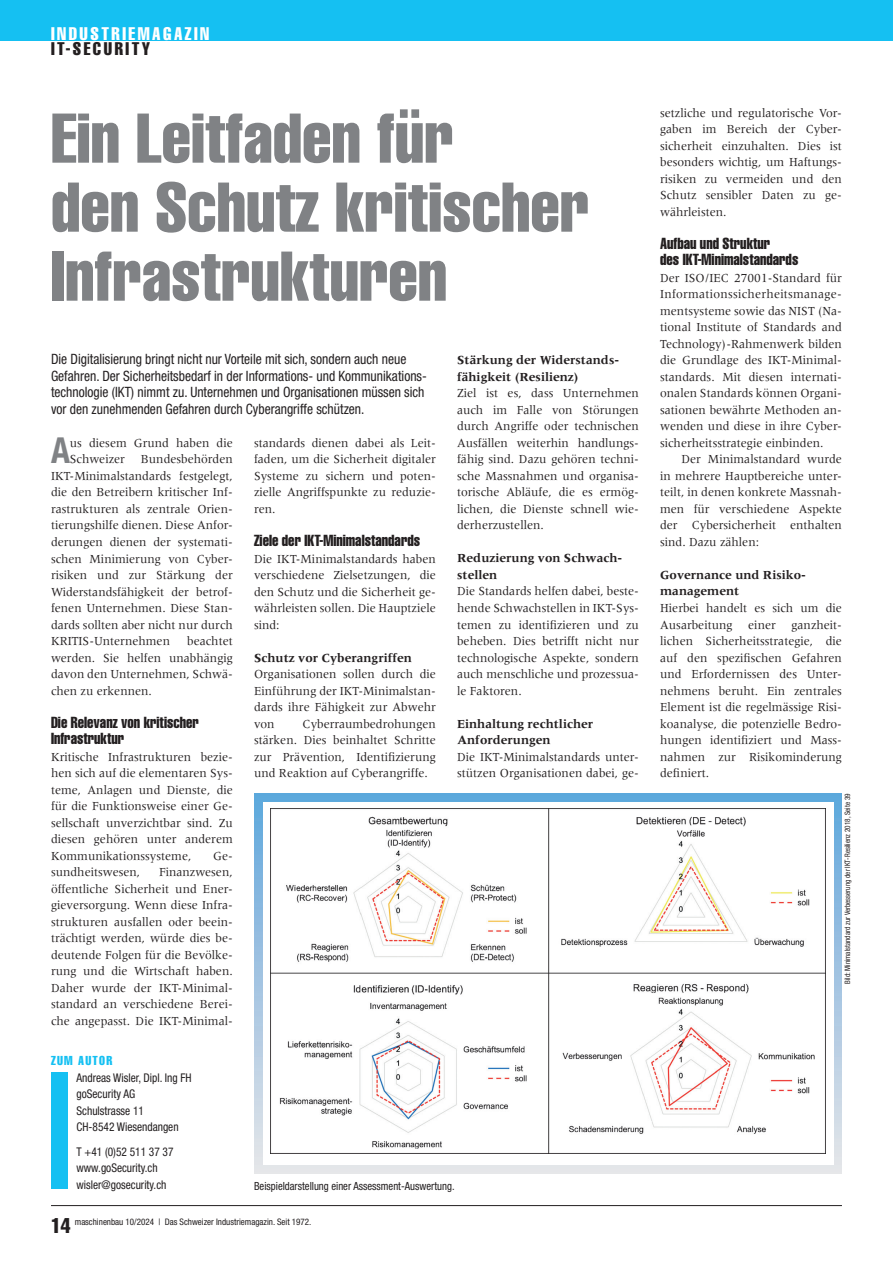
<style>
.page{position:relative;width:893px;height:1263px;background:#fff}
.page>*{position:absolute;margin:0;border:0;box-sizing:border-box;transform-origin:0 0}
.Titel{font:extra-condensed 69px/69px "Helvetica";color:#808285}
.Grundtext_Initiale{font:700 condensed 35.85px "Helvetica Neue";color:#808285;scale:.95 1}
.t1{font:extra-condensed 21px "Helvetica";color:#231f20}
.t2{font:extra-condensed 18px "Helvetica";letter-spacing:.14em;color:#fff}
.t3{font:extra-condensed 18px "Helvetica";letter-spacing:.14em;color:#231f20}
.UT{font:extra-condensed 15.75px/16.5px "Helvetica";color:#231f20;scale:.95 1}
.Lead{font:condensed 14.25px/16.5px "Helvetica Neue";color:#231f20;scale:.95 1}
.Grundtext{font:12.75px/16.5px "Meridien LT Std";color:#231f20;text-align:justify;scale:.95 1}
.Grundtext_Initiale-2{font:12.75px/16.5px "Meridien LT Std";color:#231f20;scale:.95 1}
.Zwischentitel{font:700 12.75px/16.5px "Meridien LT Std";color:#231f20;scale:.95 1}
.Grundtext_Einzug{font:12.75px/16.5px "Meridien LT Std";color:#231f20;text-align:justify;scale:.95 1}
.Adresse_Info{font:extra-condensed 12.75px "Helvetica";letter-spacing:.1em;color:#15c0f2}
.Adresse_Text{font:condensed 12px "Helvetica Neue";color:#231f20;scale:.95 1}
.Bildlegende{font:condensed 11.25px "Helvetica Neue";color:#231f20;scale:.95 1}
.t4{font:condensed 9px "Helvetica Neue";color:#231f20}
.Bildvermerk{font:condensed 7.5px "Helvetica Neue";color:#231f20;scale:.95 1}
</style>
<div class="page">
<div style="left:0;top:0;width:893px;height:40px;background:#15c0f2"></div>
<div style="left:51px;top:1073px;width:16px;height:116px;background:#15c0f2"></div>
<hr style="left:51px;top:1205px;width:791px;height:1px;background:#231f20">
<div style="left:254px;top:793px;width:588px;height:380px;background:linear-gradient(to bottom,#5fa6dc,#e6e5e8)"></div>
<div style="left:263px;top:802px;width:570px;height:362px;background:#fff"></div>
<img style="left:271px;top:809px;width:555px;height:344px">
<p class="t2" style="left:51px;top:23px;width:160px">INDUSTRIEMAGAZIN</p>
<p class="t3" style="left:51px;top:38px;width:101px">IT-SECURITY</p>
<p class="Titel" style="left:51px;top:103px;width:540px">Ein Leitfaden für<br>den Schutz kritischer<br>Infrastrukturen</p>
<p class="Lead" style="left:51px;top:351px;width:397px">Die Digitalisierung bringt nicht nur Vorteile mit sich, sondern auch neue Gefahren. Der Sicherheitsbedarf in der Informations- und Kommunikations&shy;technologie (IKT) nimmt zu. Unternehmen und Organisationen müssen sich vor den zunehmenden Gefahren durch Cyberangriffe schützen.</p>
<p class="Grundtext_Initiale" style="left:51px;top:429px;width:21px">A</p>
<p class="Grundtext_Initiale-2" style="left:70px;top:435px;width:173px">us diesem Grund haben die<br>Schweizer</p>
<p class="Grundtext" style="left:254px;top:435px;width:193px;text-align:left">standards dienen dabei als Leit&shy;faden, um die Sicherheit digitaler<br>Systeme zu sichern und poten&shy;zielle Angriffspunkte zu reduzie&shy;ren.</p>
<p class="UT" style="left:254px;top:532px;width:176px">Ziele der IKT-Minimalstandards</p>
<p class="Grundtext" style="left:254px;top:550px;width:193px">Die IKT-Minimalstandards haben verschiedene Zielsetzungen, die den Schutz und die Sicherheit ge&shy;währleisten sollen. Die Hauptziele sind:</p>
<p class="Zwischentitel" style="left:254px;top:649px;width:168px">Schutz vor Cyberangriffen</p>
<p class="Grundtext" style="left:254px;top:666px;width:193px">Organisationen sollen durch die Einführung der IKT-Minimalstan&shy;dards ihre Fähigkeit zur Abwehr von</p>
<p class="Grundtext_Initiale-2" style="left:51px;top:451px;width:193px;text-indent:90px">Bundesbehörden<br>IKT-Minimalstandards festgelegt, die den Betreibern kritischer Inf&shy;rastrukturen als zentrale Orien&shy;tierungshilfe dienen. Diese Anfor&shy;derungen dienen der systemati&shy;schen Minimierung von Cyber&shy;risiken und zur Stärkung der<br>Widerstandsfähigkeit der betrof&shy;fenen Unternehmen. Diese Stan&shy;dards sollten aber nicht nur durch<br>KRITIS-Unternehmen</p>
<p class="Grundtext_Initiale-2" style="left:51px;top:633px;width:193px;text-align:justify;text-indent:136px">beachtet werden. Sie helfen unabhängig davon den Unternehmen, Schwä&shy;chen zu erkennen.</p>
<p class="UT" style="left:51px;top:713px;width:157px">Die Relevanz von kritischer<br>Infrastruktur</p>
<p class="Grundtext" style="left:51px;top:748px;width:193px">Kritische Infrastrukturen bezie&shy;hen sich auf die elementaren Sys&shy;teme, Anlagen und Dienste, die für die Funktionsweise einer Ge&shy;sellschaft unverzichtbar sind. Zu diesen gehören unter anderem Kommunikationssysteme,</p>
<p class="Grundtext" style="left:254px;top:715px;width:193px;text-indent:49px">Cyberraumbedrohungen stärken. Dies beinhaltet Schritte zur Prävention, Identifizierung und Reaktion auf Cyberangriffe.</p>
<p class="Grundtext" style="left:213px;top:847px;width:22px">Ge-</p>
<p class="Grundtext" style="left:51px;top:864px;width:95px">sundheitswesen,</p>
<p class="Grundtext" style="left:51px;top:864px;width:193px;text-indent:108px">Finanzwesen, öffentliche Sicherheit und Ener&shy;gieversorgung. Wenn diese Infra&shy;strukturen ausfallen oder beein&shy;trächtigt werden, würde dies be&shy;deutende Folgen für die Bevölke&shy;rung und die Wirtschaft haben.<br>Daher wurde der IKT-Minimal&shy;standard an verschiedene Berei&shy;che angepasst. Die IKT-Minimal-</p>
<p class="Zwischentitel" style="left:457px;top:352px;width:172px">Stärkung der Widerstands&shy;fähigkeit (Resilienz)</p>
<p class="Grundtext" style="left:457px;top:385px;width:193px;text-align:left">Ziel ist es, dass Unternehmen auch im Falle von Störungen durch Angriffe oder technischen<br>Ausfällen weiterhin handlungs&shy;fähig sind. Dazu gehören techni&shy;sche Massnahmen und organisa&shy;torische Abläufe, die es ermög&shy;lichen, die Dienste schnell wie&shy;derherzustellen.</p>
<p class="Zwischentitel" style="left:457px;top:550px;width:175px">Reduzierung von Schwach&shy;stellen</p>
<p class="Grundtext" style="left:457px;top:583px;width:193px">Die Standards helfen dabei, beste&shy;hende Schwachstellen in IKT-Sys&shy;temen zu identifizieren und zu beheben. Dies betrifft nicht nur technologische Aspekte, sondern auch menschliche und prozessua&shy;le Faktoren.</p>
<p class="Zwischentitel" style="left:457px;top:715px;width:145px">Einhaltung rechtlicher<br>Anforderungen</p>
<p class="Grundtext" style="left:457px;top:748px;width:193px">Die IKT-Minimalstandards unter&shy;stützen Organisationen dabei, ge-</p>
<p class="Adresse_Info" style="left:51px;top:1052px;width:63px">ZUM AUTOR</p>
<p class="Adresse_Text" style="left:77px;top:1070px;width:123px">Andreas Wisler, Dipl. Ing FH</p>
<p class="Adresse_Text" style="left:77px;top:1087px;width:63px">goSecurity AG</p>
<p class="Adresse_Text" style="left:77px;top:1103px;width:73px">Schulstrasse 11</p>
<p class="Adresse_Text" style="left:77px;top:1120px;width:109px">CH-8542 Wiesendangen</p>
<p class="Adresse_Text" style="left:77px;top:1145px;width:104px">T +41 (0)52 511 37 37</p>
<p class="Adresse_Text" style="left:77px;top:1161px;width:87px">www.goSecurity.ch</p>
<p class="Adresse_Text" style="left:77px;top:1178px;width:96px">wisler@gosecurity.ch</p>
<p class="Bildlegende" style="left:254px;top:1179px;width:213px">Beispieldarstellung einer Assessment-Auswertung.</p>
<p class="t1" style="left:51px;top:1212px;width:21px">14</p>
<p class="t4" style="left:75px;top:1216px;width:238px">maschinenbau 10/2024 | Das Schweizer Industriemagazin. Seit 1972.</p>
<p class="Grundtext" style="left:660px;top:105px;width:193px;text-align:left">setzliche und regulatorische Vor&shy;gaben im Bereich der Cyber&shy;sicherheit einzuhalten. Dies ist besonders wichtig, um Haftungs&shy;risiken zu vermeiden und den<br>Schutz sensibler Daten zu ge&shy;währleisten.</p>
<p class="UT" style="left:660px;top:235px;width:147px">Aufbau und Struktur<br>des IKT-Minimalstandards</p>
<p class="Grundtext" style="left:660px;top:270px;width:193px;text-align:left">Der ISO/IEC 27001-Standard für Informationssicherheitsmanage&shy;mentsysteme sowie das NIST (Na&shy;tional Institute of Standards and Technology)-Rahmenwerk bilden die Grundlage des IKT-Minimal&shy;standards. Mit diesen internati&shy;onalen Standards können Organi&shy;sationen bewährte Methoden an&shy;wenden und diese in ihre Cyber&shy;sicherheitsstrategie einbinden.</p>
<p class="Grundtext_Einzug" style="left:660px;top:451px;width:193px;text-indent:21px">Der Minimalstandard wurde in mehrere Hauptbereiche unter&shy;teilt, in denen konkrete Massnah&shy;men für verschiedene Aspekte der Cybersicherheit enthalten sind. Dazu zählen:</p>
<p class="Zwischentitel" style="left:660px;top:566px;width:155px">Governance und Risiko&shy;management</p>
<p class="Grundtext" style="left:660px;top:600px;width:193px;text-align:left">Hierbei handelt es sich um die<br>Ausarbeitung einer ganzheit&shy;lichen Sicherheitsstrategie, die auf den spezifischen Gefahren und Erfordernissen des Unter&shy;nehmens beruht. Ein zentrales<br>Element ist die regelmässige Risi&shy;koanalyse, die potenzielle Bedro&shy;hungen identifiziert und Mass&shy;nahmen zur Risikominderung definiert.</p>
<p class="Bildvermerk" style="left:843px;top:984px;width:202px;rotate:-90deg">Bild: Minimalstandard zur Verbesserung der IKT-Resilienz 2018, Seite 39</p>
</div>
